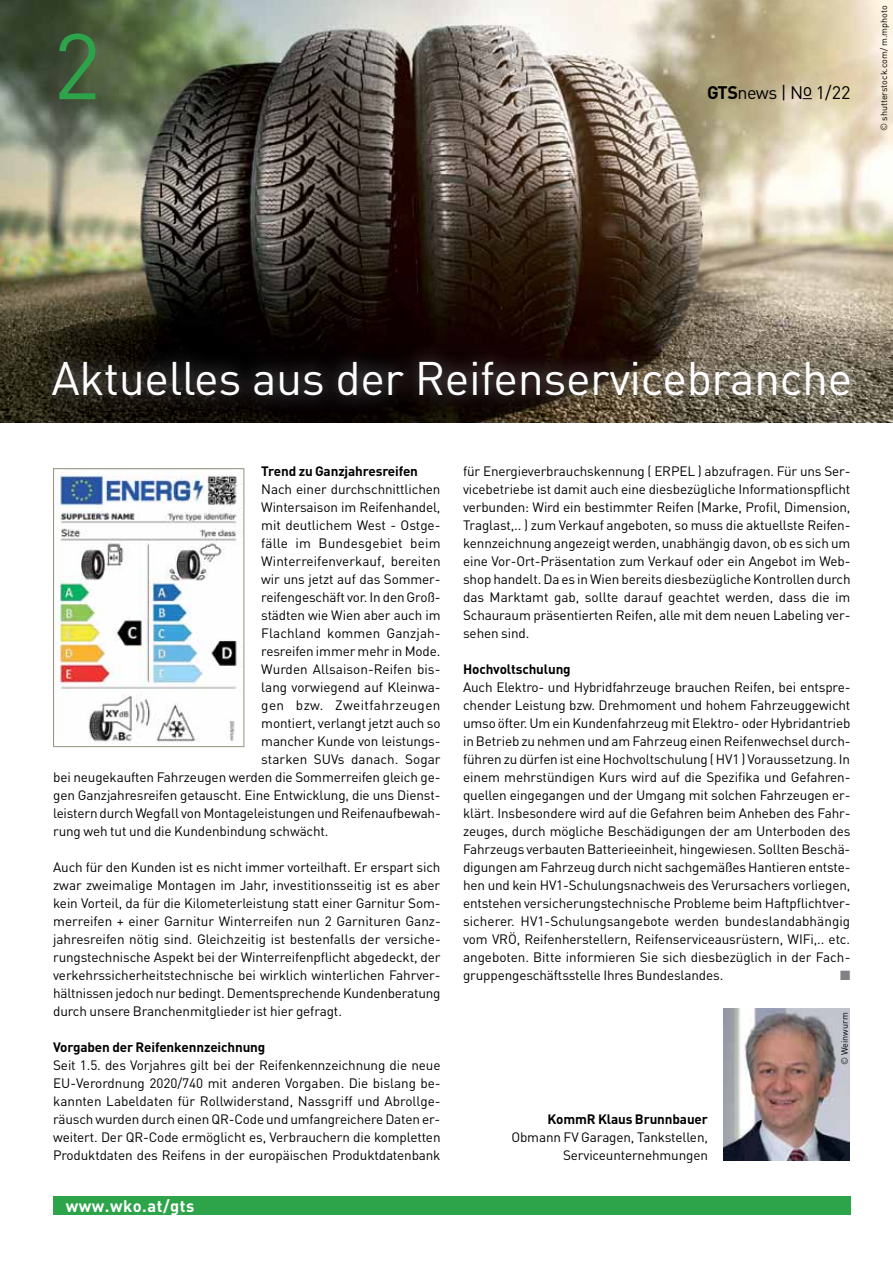
<style>
.page{position:relative;width:893px;height:1263px;background:#fff}
.page>*{position:absolute;margin:0;border:0;box-sizing:border-box;transform-origin:0 0}
.t1{font:91.5px "DIN Pro";color:#2da44a}
.t2{font:46.5px "DIN Pro";letter-spacing:-.01em;color:#fff}
.t3{font:18px "DIN Pro";letter-spacing:-.03em;color:#000}
.t4{font:700 16.5px "DIN Pro";letter-spacing:.03em;color:#fff}
.t5{font:13.5px/18px "DIN Pro";letter-spacing:-.01em;color:#000}
.t6{font:700 13.5px "DIN Pro";letter-spacing:-.01em;color:#000}
.t7{font:13.5px "DIN Pro";letter-spacing:.01em;color:#000}
.t8{font:13.5px "DIN Pro";letter-spacing:.03em;color:#000}
.t9{font:13.5px "Zapf Dingbats ITC";color:#808285}
.t10{font:9px "DIN Pro";color:#000}
.s1{font-weight:700}
.s2{font-weight:300}
</style>
<div class="page">
<img style="left:0;top:0;width:893px;height:422px">
<div style="left:53px;top:1196px;width:797px;height:18px;background:#2da44a"></div>
<div style="left:34px;top:342px;width:834px;height:72px;background:#fff;opacity:.5"></div>
<img style="left:55px;top:473px;width:187px;height:272px">
<div style="left:53px;top:468px;width:191px;height:279px;border:1px solid #959480"></div>
<img style="left:723px;top:1008px;width:126px;height:152px">
<h1 class="t1" style="left:53px;top:4px;width:49px">2</h1>
<h3 class="t3" style="left:707px;top:80px;width:145px"><span class="s1">GTS</span>news | No 1/22</h3>
<p class="t10" style="left:878px;top:131px;width:127px;rotate:-90deg"><span class="s2">©</span> shutterstock.com/ m.mphoto</p>
<h2 class="t2" style="left:51px;top:346px;width:803px">Aktuelles aus der Reifenservicebranche</h2>
<p class="t6" style="left:261px;top:462px;width:158px">Trend zu Ganzjahresreifen</p>
<p class="t5" style="left:261px;top:480px;width:181px">Nach einer durchschnittlichen</p>
<p class="t5" style="left:261px;top:498px;width:181px">Wintersaison im Reifenhandel,</p>
<p class="t5" style="left:261px;top:516px;width:181px">mit deutlichem West - Ostge-</p>
<p class="t7" style="left:261px;top:534px;width:181px">fälle im Bundesgebiet beim</p>
<p class="t5" style="left:261px;top:552px;width:181px">Winterreifenverkauf, bereiten</p>
<p class="t5" style="left:261px;top:570px;width:181px">wir uns jetzt auf das Sommer-</p>
<p class="t5" style="left:261px;top:588px;width:181px">reifengeschäft vor. In den Groß-</p>
<p class="t5" style="left:261px;top:606px;width:181px">städten wie Wien aber auch im</p>
<p class="t5" style="left:261px;top:624px;width:181px">Flachland kommen Ganzjah-</p>
<p class="t5" style="left:261px;top:642px;width:181px">resreifen immer mehr in Mode.</p>
<p class="t5" style="left:261px;top:660px;width:181px">Wurden Allsaison-Reifen bis-</p>
<p class="t5" style="left:261px;top:678px;width:181px">lang vorwiegend auf Kleinwa-</p>
<p class="t8" style="left:261px;top:696px;width:181px">gen bzw. Zweitfahrzeugen</p>
<p class="t5" style="left:261px;top:714px;width:181px">montiert, verlangt jetzt auch so</p>
<p class="t5" style="left:261px;top:732px;width:181px">mancher Kunde von leistungs-</p>
<p class="t5" style="left:261px;top:750px;width:181px">starken SUVs danach. Sogar</p>
<p class="t5" style="left:53px;top:768px;width:389px">bei neugekauften Fahrzeugen werden die Sommerreifen gleich ge-</p>
<p class="t5" style="left:53px;top:786px;width:389px">gen Ganzjahresreifen getauscht. Eine Entwicklung, die uns Dienst-</p>
<p class="t5" style="left:53px;top:804px;width:389px">leistern durch Wegfall von Montageleistungen und Reifenaufbewah-</p>
<p class="t5" style="left:53px;top:822px;width:277px">rung weh tut und die Kundenbindung schwächt.</p>
<p class="t5" style="left:53px;top:858px;width:389px">Auch für den Kunden ist es nicht immer vorteilhaft. Er erspart sich zwar zweimalige Montagen im Jahr, investitionsseitig ist es aber kein Vorteil, da für die Kilometerleistung statt einer Garnitur Som&shy;merreifen + einer Garnitur Winterreifen nun 2 Garnituren Ganz&shy;jahresreifen nötig sind. Gleichzeitig ist bestenfalls der versiche&shy;rungstechnische Aspekt bei der Winterreifenpflicht abgedeckt, der verkehrssicherheitstechnische bei wirklich winterlichen Fahrver&shy;hältnissen jedoch nur bedingt. Dementsprechende Kundenberatung durch unsere Branchenmitglieder ist hier gefragt.</p>
<p class="t6" style="left:53px;top:1038px;width:214px">Vorgaben der Reifenkennzeichnung</p>
<p class="t5" style="left:53px;top:1056px;width:389px;text-align:justify">Seit 1.5. des Vorjahres gilt bei der Reifenkennzeichnung die neue EU-Verordnung 2020/740 mit anderen Vorgaben. Die bislang be&shy;kannten Labeldaten für Rollwiderstand, Nassgriff und Abrollge&shy;räusch wurden durch einen QR-Code und umfangreichere Daten er&shy;weitert. Der QR-Code ermöglicht es, Verbrauchern die kompletten Produktdaten des Reifens in der europäischen Produktdatenbank</p>
<p class="t4" style="left:66px;top:1194px;width:130px">www.wko.at/gts</p>
<p class="t5" style="left:463px;top:462px;width:389px">für Energieverbrauchskennung ( ERPEL ) abzufragen. Für uns Ser&shy;vicebetriebe ist damit auch eine diesbezügliche Informationspflicht verbunden: Wird ein bestimmter Reifen (Marke, Profil, Dimension, Traglast,.. ) zum Verkauf angeboten, so muss die aktuellste Reifen&shy;kennzeichnung angezeigt werden, unabhängig davon, ob es sich um eine Vor-Ort-Präsentation zum Verkauf oder ein Angebot im Web&shy;shop handelt. Da es in Wien bereits diesbezügliche Kontrollen durch das Marktamt gab, sollte darauf geachtet werden, dass die im Schauraum präsentierten Reifen, alle mit dem neuen Labeling ver&shy;sehen sind.</p>
<p class="t6" style="left:463px;top:660px;width:109px">H ochvoltschulung</p>
<p class="t5" style="left:463px;top:678px;width:389px;text-align:justify">Auch Elektro- und Hybridfahrzeuge brauchen Reifen, bei entspre&shy;chender Leistung bzw. Drehmoment und hohem Fahrzeuggewicht umso öfter. Um ein Kundenfahrzeug mit Elektro- oder Hybridantrieb in Betrieb zu nehmen und am Fahrzeug einen Reifenwechsel durch&shy;führen zu dürfen ist eine Hochvoltschulung ( HV1 ) Voraussetzung. In einem mehrstündigen Kurs wird auf die Spezifika und Gefahren&shy;quellen eingegangen und der Umgang mit solchen Fahrzeugen er&shy;klärt. Insbesondere wird auf die Gefahren beim Anheben des Fahr&shy;zeuges, durch mögliche Beschädigungen der am Unterboden des Fahrzeugs verbauten Batterieeinheit, hingewiesen. Sollten Beschä&shy;digungen am Fahrzeug durch nicht sachgemäßes Hantieren entste&shy;hen und kein HV1-Schulungsnachweis des Verursachers vorliegen, entstehen versicherungstechnische Probleme beim Haftpflichtver&shy;sicherer. HV1-Schulungsangebote werden bundeslandabhängig vom VRÖ, Reifenherstellern, Reifenserviceausrüstern, WIFi,.. etc. angeboten. Bitte informieren Sie sich diesbezüglich in der Fach&shy;gruppengeschäftsstelle Ihres Bundeslandes.</p>
<p class="t9" style="left:840px;top:969px;width:12px">■</p>
<p class="t6" style="left:547px;top:1110px;width:162px">KommR Klaus Brunnbauer</p>
<p class="t5" style="left:511px;top:1128px;width:198px;text-align:right">Obmann FV Garagen, Tankstellen,<br>Serviceunternehmungen</p>
<p class="t10" style="left:838px;top:1065px;width:54px;rotate:-90deg"><span class="s2">©</span> Weinwurm</p>
</div>
